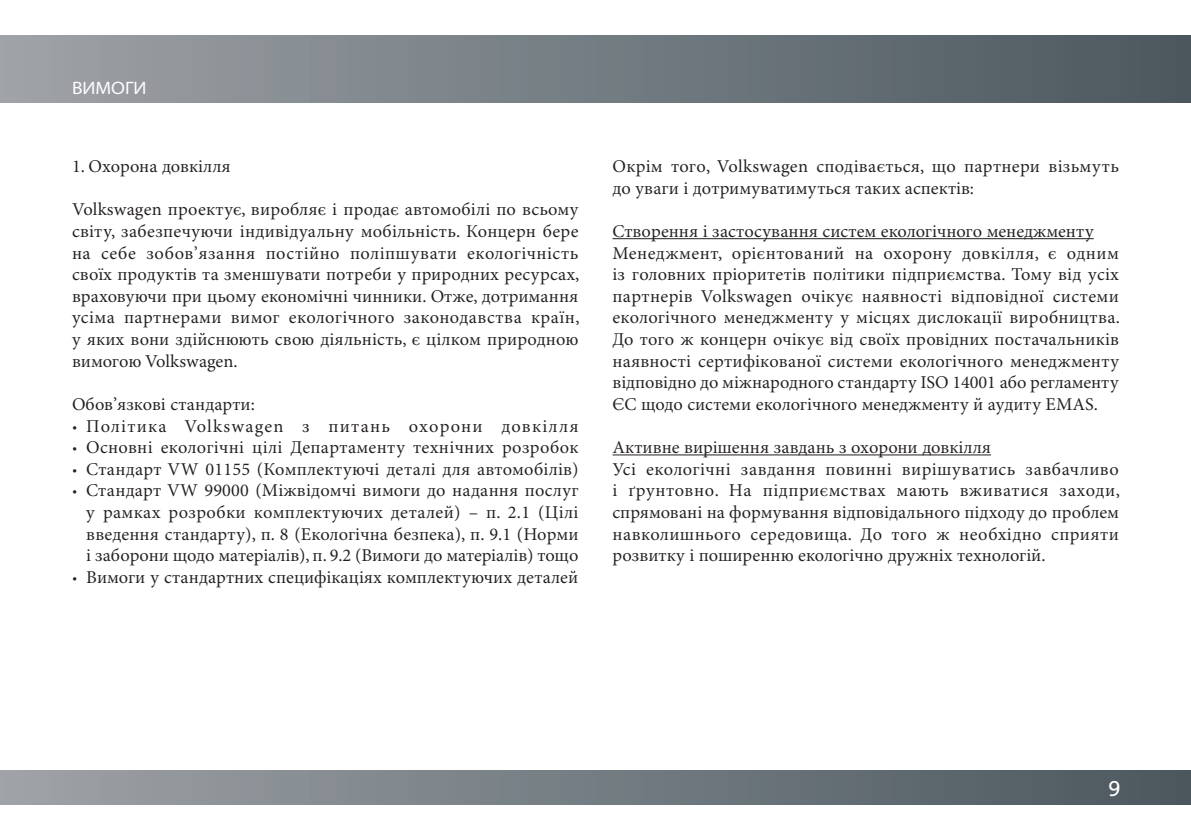
<style>
.page{position:relative;width:1191px;height:840px;background:#fff}
.page>*{position:absolute;margin:0;border:0;box-sizing:border-box;transform-origin:0 0}
.t1{font:22px "The Sans Caps";color:#fff}
.t2{font:18px/21.6px "Minion Pro";letter-spacing:.005em;color:#231f20;text-align:justify}
.t3{font:18px "Minion Pro";letter-spacing:.065em;color:#231f20}
.hed1_9{font:semi-expanded 18px "Myriad Pro";color:#fff}
</style>
<div class="page">
<div style="left:0;top:35px;width:1191px;height:67px;background:linear-gradient(to right,#9ea2a7,#4a575e)"></div>
<div style="left:0;top:769px;width:1191px;height:35px;background:linear-gradient(to right,#9ea2a7,#4a575e)"></div>
<hr style="left:612px;top:238px;width:481px;height:1px;background:#231f20">
<hr style="left:612px;top:454px;width:379px;height:1px;background:#231f20">
<p class="hed1_9" style="left:72px;top:78px;width:76px">ВИМОГИ</p>
<p class="t2" style="left:72px;top:156px;width:160px">1. Охорона довкілля</p>
<p class="t2" style="left:72px;top:199px;width:509px">Volkswagen проектує, виробляє і продає автомобілі по всьому світу, забезпечуючи індивідуальну мобільність. Концерн бере на себе зобов’язання постійно поліпшувати екологічність своїх продуктів та зменшувати потреби у природних ресурсах, враховуючи при цьому економічні чинники. Отже, дотримання усіма партнерами вимог екологічного законодавства країн, у яких вони здійснюють свою діяльність, є цілком природною вимогою Volkswagen.</p>
<p class="t2" style="left:72px;top:393px;width:184px">Обов’язкові стандарти:</p>
<p class="t3" style="left:72px;top:415px;width:508px">• Політика Volkswagen з питань охорони довкілля</p>
<p class="t2" style="left:72px;top:437px;width:508px">• Основні екологічні цілі Департаменту технічних розробок</p>
<p class="t2" style="left:72px;top:458px;width:508px">• Стандарт VW 01155 (Комплектуючі деталі для автомобілів)</p>
<p class="t2" style="left:86px;top:480px;width:494px;text-indent:-14px">• Стандарт VW 99000 (Міжвідомчі вимоги до надання послуг у рамках розробки комплектуючих деталей) – п. 2.1 (Цілі введення стандарту), п. 8 (Екологічна безпека), п. 9.1 (Норми і заборони щодо матеріалів), п. 9.2 (Вимоги до матеріалів) тощо</p>
<p class="t2" style="left:72px;top:566px;width:508px">• Вимоги у стандартних специфікаціях комплектуючих деталей</p>
<p class="t2" style="left:612px;top:156px;width:508px">Окрім того, Volkswagen сподівається, що партнери візьмуть до уваги і дотримуватимуться таких аспектів:</p>
<p class="t2" style="left:612px;top:221px;width:483px">Створення і застосування систем екологічного менеджменту</p>
<p class="t2" style="left:612px;top:242px;width:509px">Менеджмент, орієнтований на охорону довкілля, є одним із головних пріоритетів політики підприємства. Тому від усіх партнерів Volkswagen очікує наявності відповідної системи екологічного менеджменту у місцях дислокації виробництва.<br>До того ж концерн очікує від своїх провідних постачальників наявності сертифікованої системи екологічного менеджменту відповідно до міжнародного стандарту ISO 14001 або регламенту ЄС щодо системи екологічного менеджменту й аудиту EMAS.</p>
<p class="t2" style="left:612px;top:437px;width:380px">Активне вирішення завдань з охорони довкілля</p>
<p class="t2" style="left:612px;top:458px;width:509px">Усі екологічні завдання повинні вирішуватись завбачливо і ґрунтовно. На підприємствах мають вживатися заходи, спрямовані на формування відповідального підходу до проблем навколишнього середовища. До того ж необхідно сприяти розвитку і поширенню екологічно дружніх технологій.</p>
<p class="t1" style="left:1108px;top:769px;width:14px">9</p>
</div>
